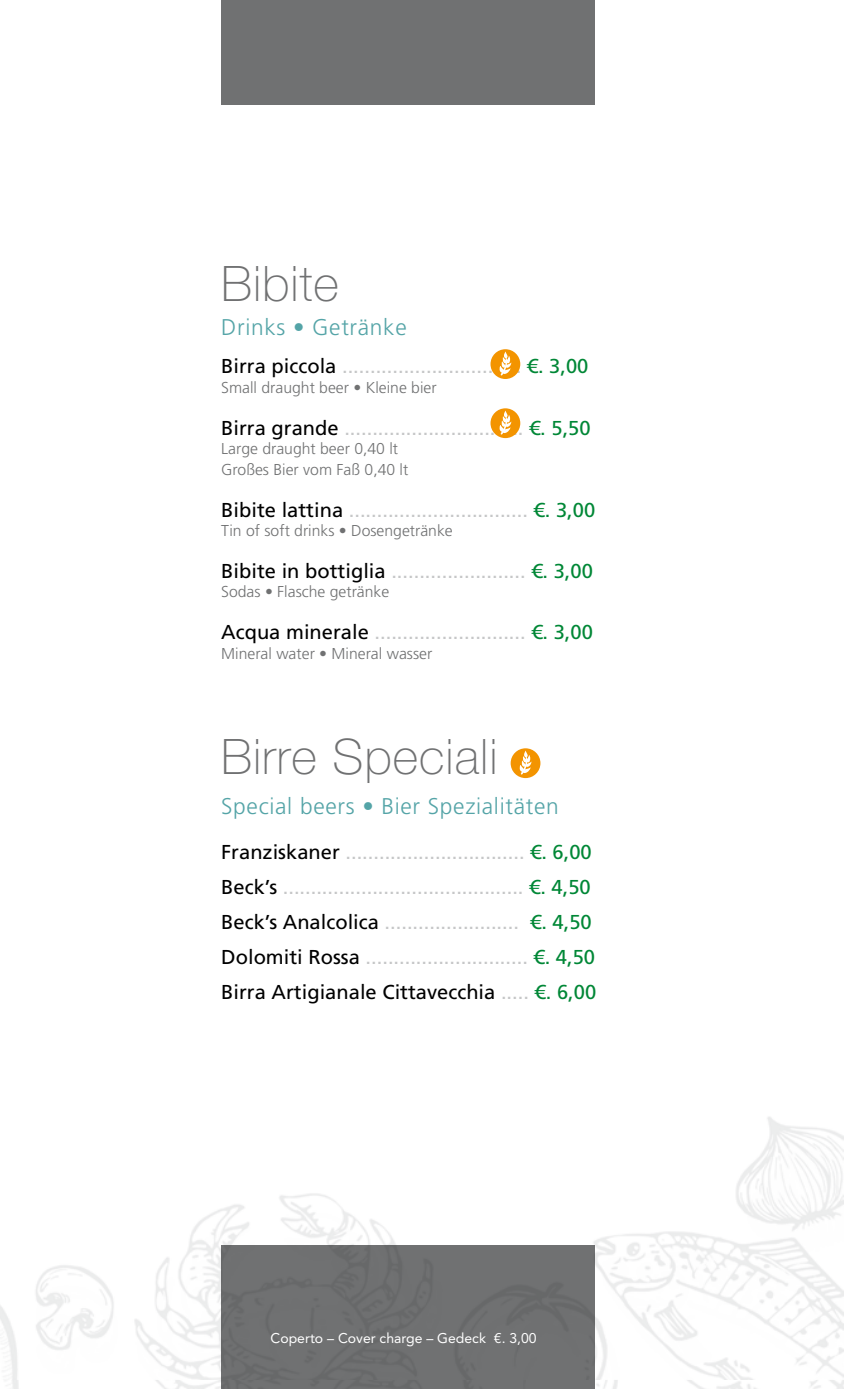
<style>
.page{position:relative;width:844px;height:1389px;background:#fff}
.page>*{position:absolute;margin:0;border:0;box-sizing:border-box;transform-origin:0 0}
.t1{font:100 49px "Helvetica Neue LT Std";letter-spacing:.02em;color:#707172}
.t2{font:300 22.75px "Frutiger LT Std";letter-spacing:.03em;color:#54a4a7}
.t3{font:20.12px/35px "Frutiger LT Std";color:#c6c7c8}
.t4{font:300 15.75px/21px "Frutiger LT Std";color:#707172}
.t5{font:14px "Avenir LT Std";color:#fff}
.s1{color:#000}
.s2{color:#008736}
</style>
<div class="page">
<img style="left:1px;top:104px;width:842px;height:1275px">
<hr style="left:0;top:0;width:1px;height:1389px;background:#fffad1">
<div style="left:221px;top:0;width:374px;height:104px;background:#707172"></div>
<div style="left:221px;top:1245px;width:374px;height:144px;background:#707172"></div>
<div style="left:490px;top:349px;width:30px;height:30px;background:#f39400;border-radius:50%"></div>
<svg style="left:499px;top:351px;width:12px;height:25px"></svg>
<div style="left:490px;top:408px;width:30px;height:30px;background:#f39400;border-radius:50%"></div>
<svg style="left:499px;top:411px;width:12px;height:24px"></svg>
<div style="left:510px;top:748px;width:30px;height:30px;background:#f39400;border-radius:50%"></div>
<svg style="left:519px;top:751px;width:12px;height:24px"></svg>
<h1 class="t1" style="left:221px;top:255px;width:119px">Bibite</h1>
<p class="t2" style="left:221px;top:314px;width:187px">Drinks • Getränke</p>
<p class="t3" style="left:221px;top:349px;width:368px"><span class="s1">Birra piccola</span> ................................ <span class="s2">€. 3,00</span></p>
<p class="t4" style="left:221px;top:377px;width:217px">Small draught beer • Kleine bier</p>
<p class="t3" style="left:221px;top:410px;width:371px"><span class="s1">Birra grande</span> ................................ <span class="s2">€. 5,50</span></p>
<p class="t4" style="left:221px;top:438px;width:188px">Large draught beer 0,40 lt<br>Großes Bier vom Faß 0,40 lt</p>
<p class="t3" style="left:221px;top:493px;width:375px"><span class="s1">Bibite lattina</span> ................................ <span class="s2">€. 3,00</span></p>
<p class="t4" style="left:221px;top:520px;width:233px">Tin of soft drinks • Dosengetränke</p>
<p class="t3" style="left:221px;top:554px;width:373px"><span class="s1">Bibite in bottiglia</span> ........................ <span class="s2">€. 3,00</span></p>
<p class="t4" style="left:221px;top:582px;width:170px">Sodas • Flasche getränke</p>
<p class="t3" style="left:221px;top:615px;width:373px"><span class="s1">Acqua minerale</span> ........................... <span class="s2">€. 3,00</span></p>
<p class="t4" style="left:221px;top:643px;width:212px">Mineral water • Mineral wasser</p>
<h1 class="t1" style="left:221px;top:729px;width:278px">Birre Speciali</h1>
<p class="t2" style="left:221px;top:793px;width:339px">Special beers • Bier Spezialitäten</p>
<p class="t3" style="left:221px;top:835px;width:376px"><span class="s1">Franziskaner</span> ................................ <span class="s2">€. 6,00<br></span><span class="s1">Beck’s</span> ........................................... <span class="s2">€. 4,50<br></span><span class="s1">Beck’s Analcolica</span> ........................ <span class="s2">€. 4,50<br></span><span class="s1">Dolomiti Rossa</span> ............................. <span class="s2">€. 4,50<br></span><span class="s1">Birra Artigianale Cittavecchia</span> ..... <span class="s2">€. 6,00</span></p>
<p class="t5" style="left:270px;top:1330px;width:267px">Coperto – Cover charge – Gedeck €. 3,00</p>
</div>
